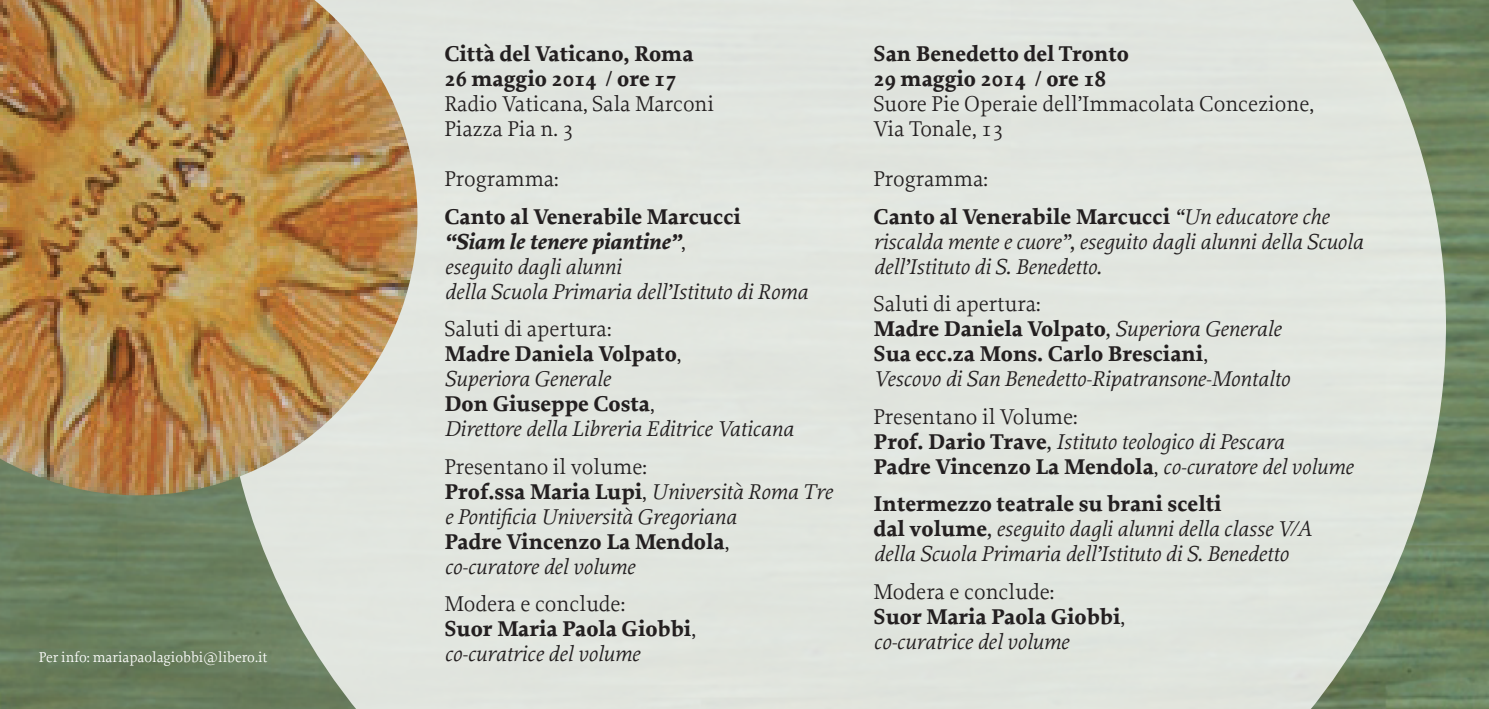
<style>
.page{position:relative;width:1489px;height:709px;background:#fff}
.page>*{position:absolute;margin:0;border:0;box-sizing:border-box;transform-origin:0 0}
.t1{font:italic 22.5px/25px "Proforma";color:#231f20}
.t2{font:700 22.5px "Proforma";color:#231f20}
.t3{font:22.5px "Proforma";color:#231f20}
.t4{font:italic 700 22.5px "Proforma";color:#231f20}
.t5{font:15px "Proforma";color:#fff}
.s1{font-weight:400;font-style:normal}
.s2{font-weight:400}
.s3{font-weight:400;font-style:italic}
.s4{font-weight:700;font-style:normal}
</style>
<div class="page">
<img style="left:0;top:0;width:1488px;height:709px">
<div style="left:221px;top:0;width:1224px;height:709px;background:#e1e5df"></div>
<img style="left:0;top:0;width:417px;height:495px">
<p class="t2" style="left:444px;top:40px;width:251px">Città del Vaticano, Roma</p>
<p class="t2" style="left:444px;top:65px;width:234px">26 maggio 2014 / ore 17</p>
<p class="t3" style="left:444px;top:90px;width:271px">Radio Vaticana, Sala Marconi</p>
<p class="t3" style="left:444px;top:115px;width:131px">Piazza Pia n. 3</p>
<p class="t3" style="left:444px;top:165px;width:116px">Programma:</p>
<p class="t2" style="left:444px;top:202px;width:298px">Canto al Venerabile Marcucci</p>
<p class="t4" style="left:444px;top:227px;width:243px">“Siam le tenere piantine”<span class="s1">,</span></p>
<p class="t1" style="left:444px;top:253px;width:178px">eseguito dagli alunni</p>
<p class="t1" style="left:444px;top:278px;width:365px">della Scuola Primaria dell’Istituto di Roma</p>
<p class="t3" style="left:444px;top:315px;width:169px">Saluti di apertura:</p>
<p class="t2" style="left:444px;top:340px;width:238px">Madre Daniela Volpato<span class="s2">,</span></p>
<p class="t1" style="left:444px;top:366px;width:168px">Superiora Generale</p>
<p class="t2" style="left:444px;top:390px;width:212px">Don Giuseppe Costa<span class="s2">,</span></p>
<p class="t1" style="left:444px;top:416px;width:350px">Direttore della Libreria Editrice Vaticana</p>
<p class="t3" style="left:444px;top:453px;width:204px">Presentano il volume:</p>
<p class="t2" style="left:444px;top:477px;width:389px">Prof.ssa Maria Lupi<span class="s2">,</span> <span class="s3">Università Roma Tre</span></p>
<p class="t1" style="left:444px;top:503px;width:293px">e Pontificia Università Gregoriana</p>
<p class="t2" style="left:444px;top:527px;width:286px">Padre Vincenzo La Mendola<span class="s2">,</span></p>
<p class="t1" style="left:444px;top:553px;width:192px">co-curatore del volume</p>
<p class="t3" style="left:444px;top:590px;width:182px">Modera e conclude:</p>
<p class="t2" style="left:444px;top:615px;width:253px">Suor Maria Paola Giobbi<span class="s2">,</span></p>
<p class="t5" style="left:39px;top:647px;width:230px">Per info: mariapaolagiobbi@libero.it</p>
<p class="t1" style="left:444px;top:641px;width:197px">co-curatrice del volume</p>
<p class="t2" style="left:873px;top:40px;width:257px">San Benedetto del Tronto</p>
<p class="t2" style="left:873px;top:65px;width:234px">29 maggio 2014 / ore 18</p>
<p class="t3" style="left:873px;top:90px;width:442px">Suore Pie Operaie dell’Immacolata Concezione,</p>
<p class="t3" style="left:873px;top:115px;width:132px">Via Tonale, 13</p>
<p class="t3" style="left:873px;top:165px;width:116px">Programma:</p>
<p class="t1" style="left:873px;top:203px;width:491px"><span class="s4">Canto al Venerabile Marcucci</span> “Un educatore che riscalda mente e cuore”, eseguito dagli alunni della Scuola dell’Istituto di S. Benedetto.</p>
<p class="t3" style="left:873px;top:290px;width:169px">Saluti di apertura:</p>
<p class="t2" style="left:873px;top:315px;width:409px">Madre Daniela Volpato<span class="s3">, Superiora Generale</span></p>
<p class="t2" style="left:873px;top:340px;width:336px">Sua ecc.za Mons. Carlo Bresciani<span class="s2">,</span></p>
<p class="t1" style="left:873px;top:366px;width:417px">Vescovo di San Benedetto-Ripatransone-Montalto</p>
<p class="t3" style="left:873px;top:403px;width:206px">Presentano il Volume:</p>
<p class="t1" style="left:873px;top:428px;width:412px"><span class="s4">Prof. Dario Trave</span>, Istituto teologico di Pescara</p>
<p class="t2" style="left:873px;top:452px;width:481px">Padre Vincenzo La Mendola<span class="s2">,</span> <span class="s3">co-curatore del volume</span></p>
<p class="t2" style="left:873px;top:490px;width:349px">Intermezzo teatrale su brani scelti</p>
<p class="t1" style="left:873px;top:516px;width:440px"><span class="s4">dal volume</span>, eseguito dagli alunni della classe V/A</p>
<p class="t1" style="left:873px;top:541px;width:416px">della Scuola Primaria dell’Istituto di S. Benedetto</p>
<p class="t3" style="left:873px;top:578px;width:182px">Modera e conclude:</p>
<p class="t2" style="left:873px;top:602px;width:253px">Suor Maria Paola Giobbi<span class="s2">,</span></p>
<p class="t1" style="left:873px;top:628px;width:197px">co-curatrice del volume</p>
</div>
